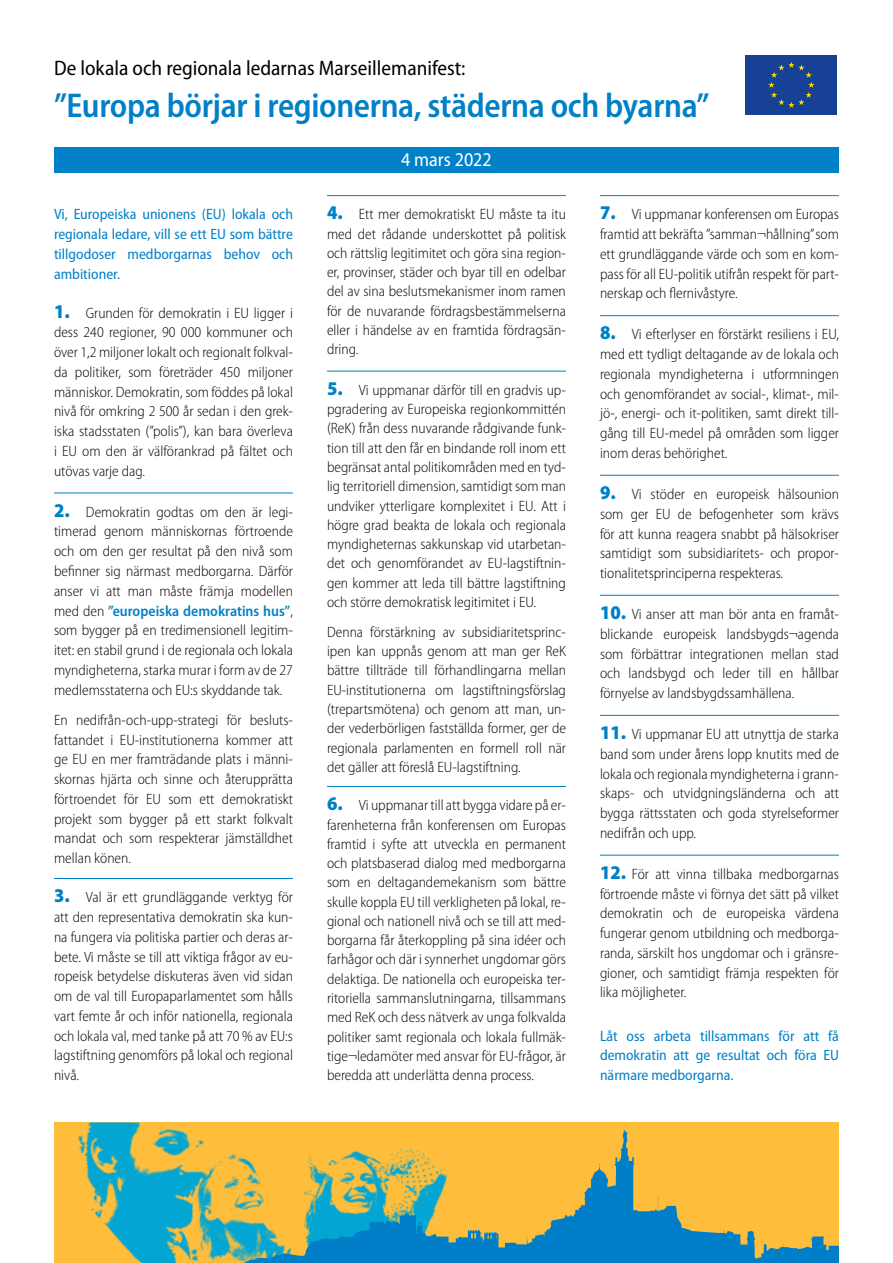
<style>
.page{position:relative;width:893px;height:1263px;background:#fff}
.page>*{position:absolute;margin:0;border:0;box-sizing:border-box;transform-origin:0 0}
.t1{font:600 semi-condensed 34.5px "Myriad Pro";letter-spacing:-.01em;color:#0080c7}
.t2{font:semi-condensed 21px "Myriad Pro";color:#000}
.t3{font:semi-condensed 19.5px "Myriad Pro";color:#fff}
.t4{font:300 semi-condensed 15px/19.8px "Myriad Pro";color:#000;text-align:justify}
.t5{font:semi-condensed 15px/19.8px "Myriad Pro";color:#0080c7;text-align:justify}
.s1{font-weight:900;font-size:19.5px;color:#0080c7}
.s2{font-weight:600;color:#0080c7}
</style>
<div class="page">
<div style="left:54px;top:1122px;width:785px;height:141px;background:#febd3b"></div>
<img style="left:78px;top:1122px;width:214px;height:131px">
<svg style="left:303px;top:1130px;width:536px;height:133px"></svg>
<svg style="left:130px;top:1253px;width:243px;height:10px"></svg>
<div style="left:54px;top:147px;width:785px;height:26px;background:#0080c7"></div>
<hr style="left:54px;top:493px;width:239px;height:1px;background:#0080c7">
<hr style="left:54px;top:878px;width:239px;height:1px;background:#0080c7">
<hr style="left:327px;top:195px;width:239px;height:1px;background:#0080c7">
<hr style="left:327px;top:371px;width:239px;height:1px;background:#0080c7">
<hr style="left:327px;top:786px;width:239px;height:1px;background:#0080c7">
<hr style="left:600px;top:195px;width:239px;height:1px;background:#0080c7">
<hr style="left:600px;top:315px;width:239px;height:1px;background:#0080c7">
<hr style="left:600px;top:475px;width:239px;height:1px;background:#0080c7">
<hr style="left:600px;top:595px;width:239px;height:1px;background:#0080c7">
<hr style="left:600px;top:715px;width:239px;height:1px;background:#0080c7">
<hr style="left:600px;top:855px;width:239px;height:1px;background:#0080c7">
<svg style="left:745px;top:55px;width:1px;height:60px"></svg>
<div style="left:746px;top:55px;width:91px;height:60px;background:#164194"></div>
<svg style="left:768px;top:62px;width:46px;height:46px"></svg>
<h2 class="t2" style="left:54px;top:57px;width:413px">De lokala och regionala ledarnas Marseillemanifest:</h2>
<h1 class="t1" style="left:54px;top:86px;width:657px">”Europa börjar i regionerna, städerna och byarna”</h1>
<h3 class="t3" style="left:401px;top:149px;width:92px">4 mars 2022</h3>
<p class="t5" style="left:54px;top:205px;width:240px">Vi, Europeiska unionens (EU) lokala och regionala ledare, vill se ett EU som bättre tillgodoser medborgarnas behov och ambitioner.</p>
<p class="t4" style="left:54px;top:303px;width:240px"><span class="s1">1.</span> Grunden för demokratin i EU ligger i dess 240 regioner, 90 000 kommuner och över 1,2 miljoner lokalt och regionalt folkval&shy;da politiker, som företräder 450 miljoner människor. Demokratin, som föddes på lokal nivå för omkring 2 500 år sedan i den grek&shy;iska stadsstaten (”polis”), kan bara överleva i EU om den är välförankrad på fältet och utövas varje dag.</p>
<p class="t4" style="left:54px;top:502px;width:240px"><span class="s1">2.</span> Demokratin godtas om den är legi&shy;timerad genom människornas förtroende och om den ger resultat på den nivå som befinner sig närmast medborgarna. Därför anser vi att man måste främja modellen med den <span class="s2">”europeiska demokratins hus”</span>, som bygger på en tredimensionell legitim&shy;itet: en stabil grund i de regionala och lokala myndigheterna, starka murar i form av de 27 medlemsstaterna och EU:s skyddande tak.</p>
<p class="t4" style="left:54px;top:710px;width:240px">En nedifrån-och-upp-strategi för besluts&shy;fattandet i EU-institutionerna kommer att ge EU en mer framträdande plats i männi&shy;skornas hjärta och sinne och återupprätta förtroendet för EU som ett demokratiskt projekt som bygger på ett starkt folkvalt mandat och som respekterar jämställdhet mellan könen.</p>
<p class="t4" style="left:54px;top:888px;width:240px"><span class="s1">3.</span> Val är ett grundläggande verktyg för att den representativa demokratin ska kun&shy;na fungera via politiska partier och deras ar&shy;bete. Vi måste se till att viktiga frågor av eu&shy;ropeisk betydelse diskuteras även vid sidan om de val till Europaparlamentet som hålls vart femte år och inför nationella, regionala och lokala val, med tanke på att 70 % av EU:s lagstiftning genomförs på lokal och regional nivå.</p>
<p class="t4" style="left:327px;top:205px;width:240px;line-height:19.4px"><span class="s1">4.</span> Ett mer demokratiskt EU måste ta itu med det rådande underskottet på politisk och rättslig legitimitet och göra sina region&shy;er, provinser, städer och byar till en odelbar del av sina beslutsmekanismer inom ramen för de nuvarande fördragsbestämmelserna eller i händelse av en framtida fördragsän&shy;dring.</p>
<p class="t4" style="left:327px;top:381px;width:240px;line-height:19.2px"><span class="s1">5.</span> Vi uppmanar därför till en gradvis up&shy;pgradering av Europeiska regionkommittén (ReK) från dess nuvarande rådgivande funk&shy;tion till att den får en bindande roll inom ett begränsat antal politikområden med en tyd&shy;lig territoriell dimension, samtidigt som man undviker ytterligare komplexitet i EU. Att i högre grad beakta de lokala och regionala myndigheternas sakkunskap vid utarbetan&shy;det och genomförandet av EU-lagstiftnin&shy;gen kommer att leda till bättre lagstiftning och större demokratisk legitimitet i EU.</p>
<p class="t4" style="left:327px;top:622px;width:240px;line-height:19.4px">Denna förstärkning av subsidiaritetsprinc&shy;ipen kan uppnås genom att man ger ReK bättre tillträde till förhandlingarna mellan EU-institutionerna om lagstiftningsförslag (trepartsmötena) och genom att man, un&shy;der vederbörligen fastställda former, ger de regionala parlamenten en formell roll när det gäller att föreslå EU-lagstiftning.</p>
<p class="t4" style="left:327px;top:796px;width:240px;line-height:19.2px"><span class="s1">6.</span> Vi uppmanar till att bygga vidare på er&shy;farenheterna från konferensen om Europas framtid i syfte att utveckla en permanent och platsbaserad dialog med medborgarna som en deltagandemekanism som bättre skulle koppla EU till verkligheten på lokal, re&shy;gional och nationell nivå och se till att med&shy;borgarna får återkoppling på sina idéer och farhågor och där i synnerhet ungdomar görs delaktiga. De nationella och europeiska ter&shy;ritoriella sammanslutningarna, tillsammans med ReK och dess nätverk av unga folkvalda politiker samt regionala och lokala fullmäk&shy;tige¬ledamöter med ansvar för EU-frågor, är beredda att underlätta denna process.</p>
<p class="t4" style="left:600px;top:205px;width:240px"><span class="s1">7.</span> Vi uppmanar konferensen om Europas framtid att bekräfta ”samman¬hållning” som ett grundläggande värde och som en kom&shy;pass för all EU-politik utifrån respekt för part&shy;nerskap och flernivåstyre.</p>
<p class="t4" style="left:600px;top:325px;width:240px"><span class="s1">8.</span> Vi efterlyser en förstärkt resiliens i EU, med ett tydligt deltagande av de lokala och regionala myndigheterna i utformningen och genomförandet av social-, klimat-, mil&shy;jö-, energi- och it-politiken, samt direkt till&shy;gång till EU-medel på områden som ligger inom deras behörighet.</p>
<p class="t4" style="left:600px;top:484px;width:240px"><span class="s1">9.</span> Vi stöder en europeisk hälsounion som ger EU de befogenheter som krävs för att kunna reagera snabbt på hälsokriser samtidigt som subsidiaritets- och propor&shy;tionalitetsprinciperna respekteras.</p>
<p class="t4" style="left:600px;top:604px;width:240px"><span class="s1">10.</span> Vi anser att man bör anta en framåt&shy;blickande europeisk landsbygds¬agenda som förbättrar integrationen mellan stad och landsbygd och leder till en hållbar förnyelse av landsbygdssamhällena.</p>
<p class="t4" style="left:600px;top:724px;width:240px"><span class="s1">11.</span> Vi uppmanar EU att utnyttja de starka band som under årens lopp knutits med de lokala och regionala myndigheterna i grann&shy;skaps- och utvidgningsländerna och att bygga rättsstaten och goda styrelseformer nedifrån och upp.</p>
<p class="t4" style="left:600px;top:864px;width:240px"><span class="s1">12.</span> För att vinna tillbaka medborgarnas förtroende måste vi förnya det sätt på vilket demokratin och de europeiska värdena fungerar genom utbildning och medborga&shy;randa, särskilt hos ungdomar och i gränsre&shy;gioner, och samtidigt främja respekten för lika möjligheter.</p>
<p class="t5" style="left:600px;top:1026px;width:240px">Låt oss arbeta tillsammans för att få demokratin att ge resultat och föra EU närmare medborgarna.</p>
</div>
